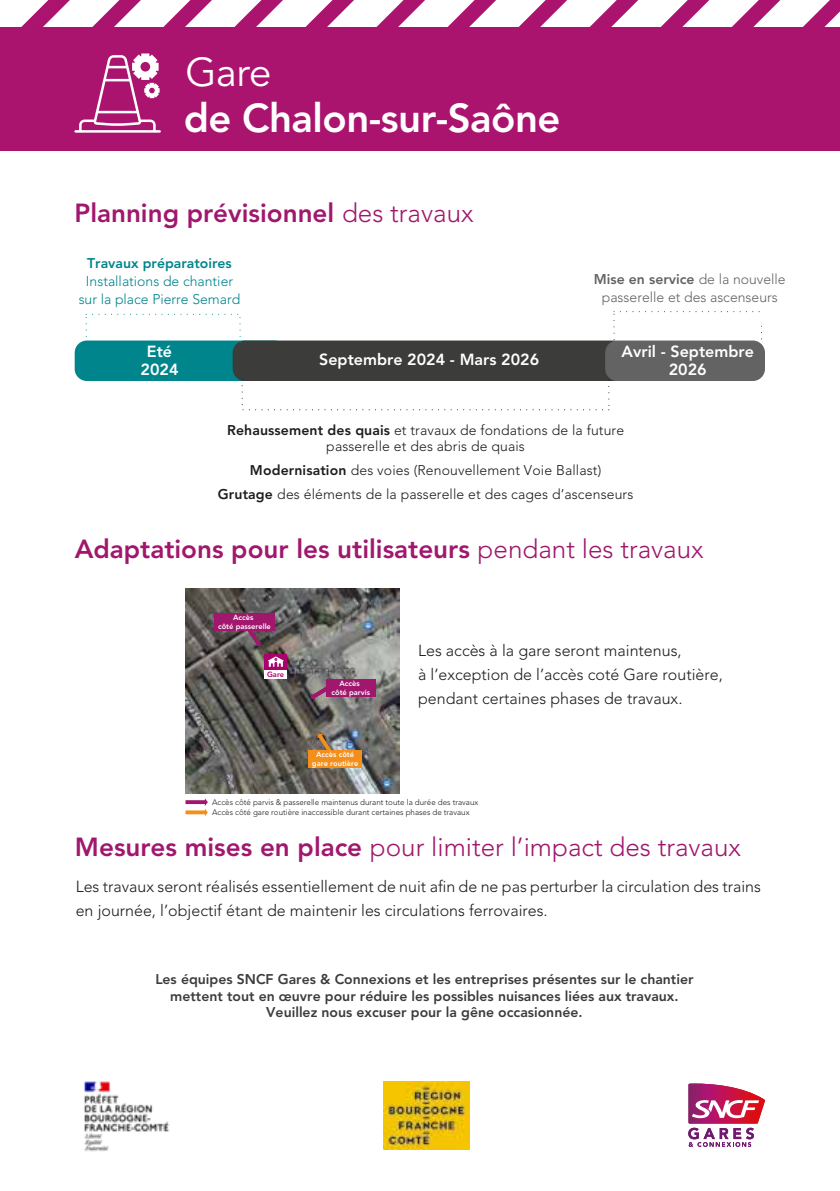
<style>
.page{position:relative;width:840px;height:1191px;background:#fff}
.page>*{position:absolute;margin:0;border:0;box-sizing:border-box;transform-origin:0 0}
.t1{font:800 40px "Avenir LT Std";letter-spacing:-.015em;color:#fff}
.t2{font:40px "Avenir LT Std";color:#fff}
.t3{font:800 26px "Avenir LT Std";color:#a0176d}
.t4{font:300 26px "Avenir LT Std";color:#a0176d}
.t5{font:300 16px/24px "Avenir LT Std";color:#1d1d1b}
.t6{font:800 16px/18px "Avenir LT Std";color:#fff;text-align:center}
.t7{font:300 14px/16.8px "Avenir LT Std";letter-spacing:.01em;color:#1d1d1b;text-align:center}
.t8{font:800 14px/16.8px "Avenir LT Std";color:#3c3c3b;text-align:center}
.t9{font:300 14px/18px "Avenir LT Std";color:#646363;text-align:center}
.t10{font:300 14px/18px "Avenir LT Std";color:#00858c;text-align:center}
.t11{font:800 14px "Avenir LT Std";color:#00858c}
.t12{font:300 8px/10px "Avenir LT Std";color:#1d1d1b}
.t13{font:800 7.6px/9px "Avenir LT Std";color:#fff;text-align:center}
.t14{font:800 7.6px "Avenir LT Std";color:#aa026d}
.s1{font-weight:300}
.s2{font-weight:800}
</style>
<div class="page">
<div style="left:0;top:0;width:839px;height:151px;background:#aa146f"></div>
<svg style="left:0;top:0;width:839px;height:27px"></svg>
<svg style="left:74px;top:53px;width:87px;height:80px"></svg>
<div style="left:75px;top:340px;width:211px;height:41px;background:#00858c;border-radius:12px"></div>
<div style="left:232px;top:340px;width:393px;height:41px;background:#3c3c3b;border-radius:12px"></div>
<svg style="left:86px;top:314px;width:156px;height:29px"></svg>
<svg style="left:240px;top:379px;width:369px;height:31px"></svg>
<svg style="left:613px;top:311px;width:148px;height:33px"></svg>
<svg style="left:688px;top:1083px;width:76px;height:63px"></svg>
<img style="left:383px;top:1081px;width:86px;height:68px">
<img style="left:84px;top:1081px;width:86px;height:71px">
<div style="left:604px;top:340px;width:160px;height:41px;background:#646363;border-radius:12px"></div>
<img style="left:185px;top:588px;width:214px;height:205px">
<div style="left:264px;top:654px;width:23px;height:16px;background:#aa026d"></div>
<svg style="left:268px;top:656px;width:15px;height:11px"></svg>
<div style="left:264px;top:670px;width:23px;height:9px;background:#fff"></div>
<svg style="left:311px;top:685px;width:20px;height:15px"></svg>
<div style="left:214px;top:612px;width:60px;height:18px;background:#a0176d"></div>
<svg style="left:246px;top:630px;width:15px;height:16px"></svg>
<div style="left:326px;top:679px;width:49px;height:18px;background:#a0176d"></div>
<svg style="left:317px;top:734px;width:15px;height:16px"></svg>
<div style="left:308px;top:750px;width:53px;height:17px;background:#f38f1a"></div>
<svg style="left:185px;top:798px;width:23px;height:18px"></svg>
<h1 class="t2" style="left:185px;top:49px;width:87px">Gare</h1>
<h1 class="t1" style="left:184px;top:95px;width:378px">de Chalon-sur-Saône</h1>
<h2 class="t3" style="left:74px;top:197px;width:400px">Planning prévisionnel <span class="s1">des travaux</span></h2>
<p class="t11" style="left:87px;top:255px;width:146px">Travaux préparatoires</p>
<p class="t10" style="left:79px;top:272px;width:163px">Installations de chantier sur la place Pierre Semard</p>
<p class="t6" style="left:140px;top:343px;width:39px">Eté<br>2024</p>
<p class="t6" style="left:319px;top:350px;width:221px">Septembre 2024 - Mars 2026</p>
<p class="t9" style="left:593px;top:270px;width:193px"><span class="s2">Mise en service</span> de la nouvelle passerelle et des ascenseurs</p>
<p class="t6" style="left:621px;top:343px;width:134px">Avril - Septembre<br>2026</p>
<p class="t7" style="left:227px;top:421px;width:398px"><span class="s2">Rehaussement des quais</span> et travaux de fondations de la future passerelle et des abris de quais</p>
<p class="t7" style="left:218px;top:458px;width:417px;line-height:24px"><span class="s2">Modernisation</span> des voies (Renouvellement Voie Ballast)<br><span class="s2">Grutage</span> des éléments de la passerelle et des cages d’ascenseurs</p>
<h2 class="t3" style="left:75px;top:533px;width:630px">Adaptations pour les utilisateurs <span class="s1">pendant les travaux</span></h2>
<p class="t13" style="left:218px;top:612px;width:54px">Accès<br>côté passerelle</p>
<p class="t14" style="left:267px;top:670px;width:18px">Gare</p>
<p class="t13" style="left:331px;top:679px;width:40px">Accès<br>côté parvis</p>
<p class="t13" style="left:312px;top:749px;width:48px">Accès côté gare routière</p>
<p class="t5" style="left:418px;top:638px;width:306px">Les accès à la gare seront maintenus,<br>à l’exception de l’accès coté Gare routière, pendant certaines phases de travaux.</p>
<p class="t12" style="left:212px;top:797px;width:268px">Accès côté parvis &amp; passerelle maintenus durant toute la durée des travaux<br>Accès côté gare routière inaccessible durant certaines phases de travaux</p>
<h2 class="t4" style="left:75px;top:831px;width:667px"><span class="s2">Mesures mises en place</span> pour limiter l’impact des travaux</h2>
<p class="t5" style="left:76px;top:874px;width:686px">Les travaux seront réalisés essentiellement de nuit afin de ne pas perturber la circulation des trains en journée, l’objectif étant de maintenir les circulations ferrovaires.</p>
<p class="t8" style="left:155px;top:970px;width:539px">Les équipes SNCF Gares &amp; Connexions et les entreprises présentes sur le chantier mettent tout en œuvre pour réduire les possibles nuisances liées aux travaux.<br>Veuillez nous excuser pour la gêne occasionnée.</p>
</div>
